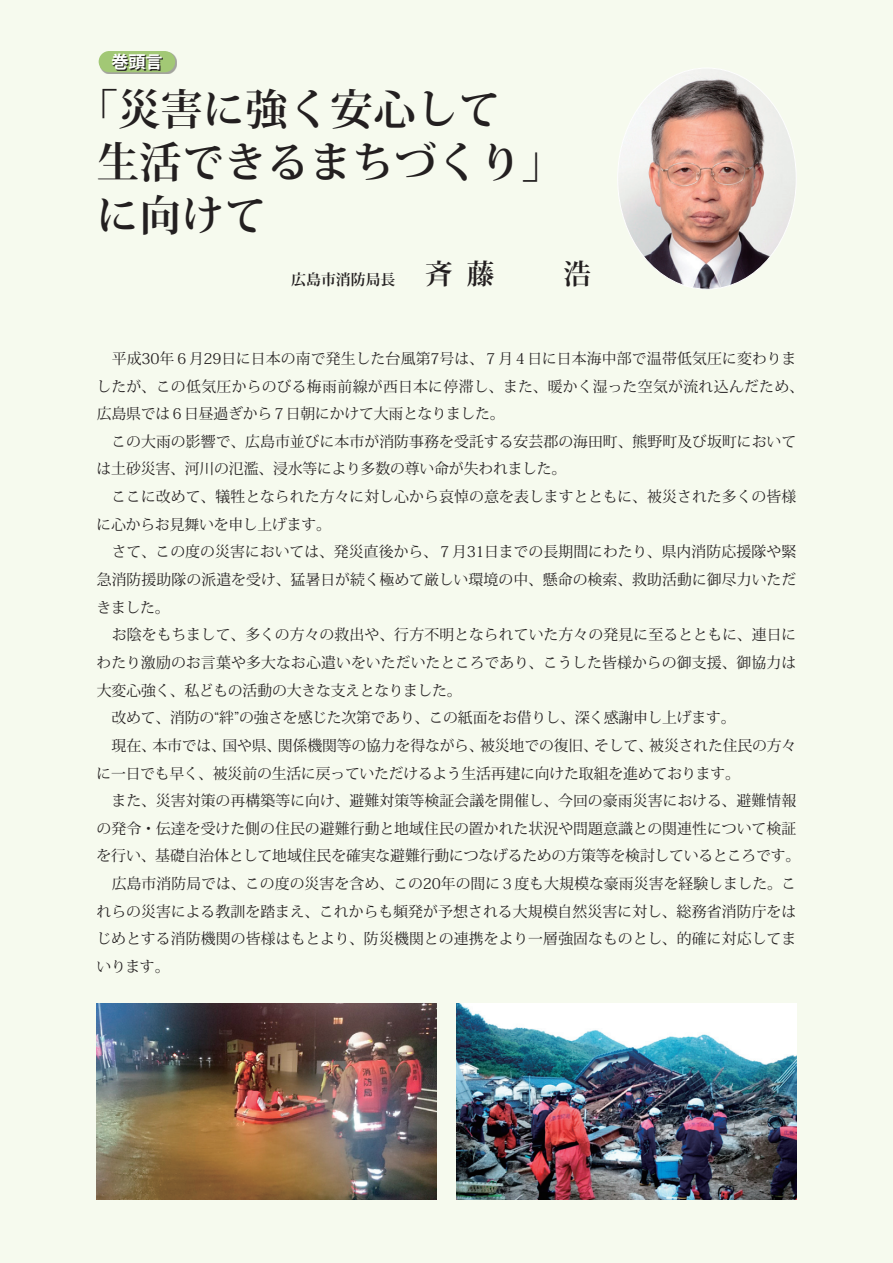
<style>
.page{position:relative;width:893px;height:1263px;background:#f6faee}
.page>*{position:absolute;margin:0;border:0;box-sizing:border-box;transform-origin:0 0}
.t1{font:700 42.45px/53.1px "Koz Min Pr 6 N";color:#231f20}
.t2{font:700 16.95px "Koz Go Pro";color:#fff}
.t3{font:14.85px/27.6px "Koz Min Pro";letter-spacing:-.005em;color:#231f20}
.t4{font:700 14.85px "Koz Min Pro";color:#231f20}
.s1{font-size:27.6px}
</style>
<div class="page">
<img style="left:619px;top:68px;width:177px;height:221px">
<div style="left:100px;top:52px;width:77px;height:22px;background:#231f20;opacity:.4"></div>
<div style="left:99px;top:51px;width:76px;height:21px;background:#a2c875;border-radius:11px"></div>
<svg style="left:113px;top:55px;width:50px;height:16px"></svg>
<img style="left:97px;top:1003px;width:340px;height:196px">
<img style="left:456px;top:1003px;width:340px;height:196px">
<p class="t2" style="left:111px;top:51px;width:53px">巻頭言</p>
<h1 class="t1" style="left:97px;top:83px;width:469px;text-indent:-21px">「災害に強く安心して<br>生活できるまちづくり」に向けて</h1>
<p class="t4" style="left:291px;top:269px;width:301px">広島市消防局長 <span class="s1">斉藤　　浩</span></p>
<p class="t3" style="left:96px;top:344px;width:709px">　平成30年６月29日に日本の南で発生した台風第7号は、７月４日に日本海中部で温帯低気圧に変わりましたが、この低気圧からのびる梅雨前線が西日本に停滞し、また、暖かく湿った空気が流れ込んだため、広島県では６日昼過ぎから７日朝にかけて大雨となりました。<br>　この大雨の影響で、広島市並びに本市が消防事務を受託する安芸郡の海田町、熊野町及び坂町においては土砂災害、河川の氾濫、浸水等により多数の尊い命が失われました。<br>　ここに改めて、犠牲となられた方々に対し心から哀悼の意を表しますとともに、被災された多くの皆様に心からお見舞いを申し上げます。<br>　さて、この度の災害においては、発災直後から、７月31日までの長期間にわたり、県内消防応援隊や緊急消防援助隊の派遣を受け、猛暑日が続く極めて厳しい環境の中、懸命の検索、救助活動に御尽力いただきました。<br>　お陰をもちまして、多くの方々の救出や、行方不明となられていた方々の発見に至るとともに、連日にわたり激励のお言葉や多大なお心遣いをいただいたところであり、こうした皆様からの御支援、御協力は大変心強く、私どもの活動の大きな支えとなりました。<br>　改めて、消防の“絆”の強さを感じた次第であり、この紙面をお借りし、深く感謝申し上げます。<br>　現在、本市では、国や県、関係機関等の協力を得ながら、被災地での復旧、そして、被災された住民の方々に一日でも早く、被災前の生活に戻っていただけるよう生活再建に向けた取組を進めております。<br>　また、災害対策の再構築等に向け、避難対策等検証会議を開催し、今回の豪雨災害における、避難情報の発令・伝達を受けた側の住民の避難行動と地域住民の置かれた状況や問題意識との関連性について検証を行い、基礎自治体として地域住民を確実な避難行動につなげるための方策等を検討しているところです。　広島市消防局では、この度の災害を含め、この20年の間に３度も大規模な豪雨災害を経験しました。これらの災害による教訓を踏まえ、これからも頻発が予想される大規模自然災害に対し、総務省消防庁をはじめとする消防機関の皆様はもとより、防災機関との連携をより一層強固なものとし、的確に対応してまいります。</p>
</div>
